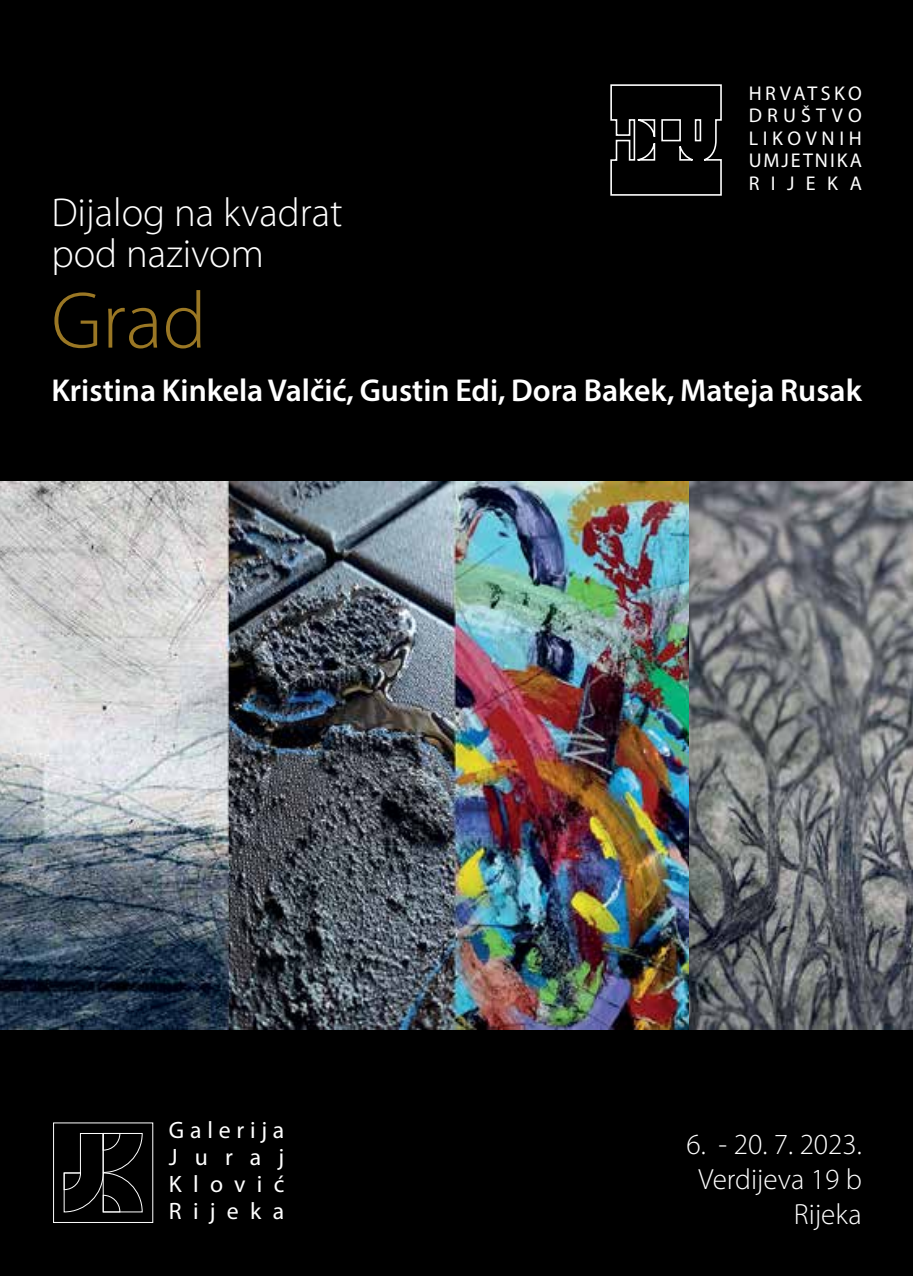
<style>
.page{position:relative;width:913px;height:1276px;background:#fff}
.page>*{position:absolute;margin:0;border:0;box-sizing:border-box;transform-origin:0 0}
.t1{font:300 81px "Myriad Pro";color:#9a7724}
.t2{font:300 40.5px/40.5px "Myriad Pro";color:#fff}
.t3{font:600 31.72px "Myriad Pro";color:#fff}
.t4{font:300 29.25px/35.1px "Myriad Pro";color:#fff;text-align:right}
.t5{font:23.85px/26.8px "Myriad Pro";letter-spacing:.47em;color:#fff;text-align:justify}
.t6{font:20.03px/22.5px "Myriad Pro";letter-spacing:.235em;color:#fff;text-align:justify}
</style>
<div class="page">
<div style="left:0;top:0;width:912px;height:1276px;background:#000"></div>
<svg style="left:610px;top:84px;width:112px;height:112px"></svg>
<svg style="left:63px;top:1132px;width:80px;height:80px"></svg>
<img style="left:229px;top:481px;width:460px;height:548px">
<img style="left:689px;top:481px;width:223px;height:548px">
<img style="left:0;top:481px;width:229px;height:548px">
<p class="t6" style="left:748px;top:81px;width:115px">HRVATSKO DRUŠTVO LIKOVNIH UMJETNIKA RIJEKA</p>
<p class="t2" style="left:51px;top:192px;width:293px">Dijalog na kvadrat pod nazivom</p>
<h1 class="t1" style="left:51px;top:272px;width:157px">Grad</h1>
<p class="t3" style="left:51px;top:370px;width:811px">Kristina Kinkela Valčić, Gustin Edi, Dora Bakek, Mateja Rusak</p>
<p class="t5" style="left:169px;top:1116px;width:117px">Galerija Juraj Klović Rijeka</p>
<p class="t4" style="left:686px;top:1126px;width:177px">6. - 20. 7. 2023.<br>Verdijeva 19 b<br>Rijeka</p>
</div>
